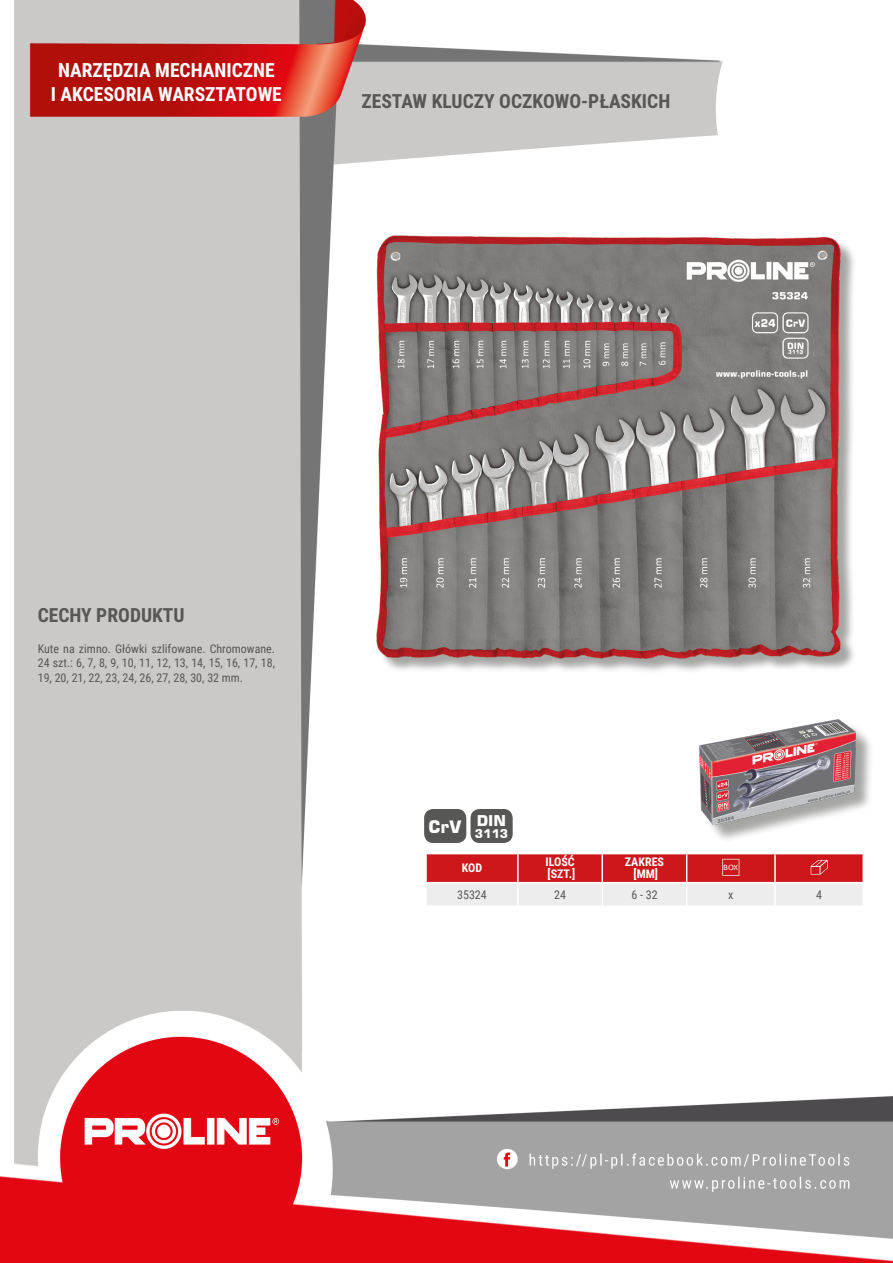
<style>
.page{position:relative;width:893px;height:1263px;background:#fff}
.page>*{position:absolute;margin:0;border:0;box-sizing:border-box;transform-origin:0 0}
.NagĹ_Ăłwek{font:700 19.5px/23.4px "Roboto Condensed";color:#fff;text-align:center}
.Lewo_bez_dzielenia{font:700 19.5px "Roboto Condensed";color:#575756}
.MateriaĹ__CECHY{font:700 19.5px "Roboto Condensed";color:#575756}
.t1{font:700 17.1px "Square 721 BT";color:#fff}
.t2{font:700 14.85px "Square 721 BT";color:#fff}
.Opisy{font:12px/14.4px "Roboto Condensed";color:#575756;text-align:justify}
.Ĺšrodek_bez_dzieleni{font:700 12px "Roboto Condensed";color:#fff}
.Ĺšrodek__wymuszenie{font:700 12px "Roboto Condensed";color:#fff}
.Center{font:12px "Roboto Condensed";color:#575756}
.Indeks{font:12px "Roboto Condensed";color:#575756}
.Tabelka_nagĹ_Ăłwek{font:700 12px "Roboto Condensed";color:#fff}
.t3{font:700 11.85px "Square 721 BT";color:#fff}
.t4{font:8.4px "Calibri";color:#fff;scale:1.06 1}
</style>
<div class="page">
<img style="left:0;top:0;width:893px;height:1263px">
<div style="left:379px;top:238px;width:478px;height:436px;background:#1d1d1b;opacity:.4"></div>
<img style="left:377px;top:235px;width:464px;height:425px">
<hr style="left:425px;top:854px;width:2px;height:28px;background:#fff">
<hr style="left:425px;top:883px;width:2px;height:22px;background:#fff">
<hr style="left:862px;top:854px;width:2px;height:28px;background:#fff">
<hr style="left:862px;top:883px;width:2px;height:22px;background:#fff">
<hr style="left:775px;top:853px;width:89px;height:1px;background:#fff">
<hr style="left:425px;top:853px;width:93px;height:1px;background:#fff">
<hr style="left:425px;top:882px;width:93px;height:1px;background:#fff">
<hr style="left:775px;top:882px;width:89px;height:1px;background:#fff">
<hr style="left:425px;top:905px;width:93px;height:2px;background:#fff">
<hr style="left:518px;top:905px;width:84px;height:2px;background:#fff">
<hr style="left:602px;top:905px;width:85px;height:2px;background:#fff">
<hr style="left:687px;top:905px;width:88px;height:2px;background:#fff">
<hr style="left:775px;top:905px;width:89px;height:2px;background:#fff">
<svg style="left:426px;top:853px;width:437px;height:52px;background:#dd7f81"></svg>
<div style="left:425px;top:810px;width:41px;height:32px;background:#575756;border-radius:8px"></div>
<div style="left:424px;top:809px;width:42px;height:34px;border:1px solid #575756;border-radius:8px"></div>
<div style="left:471px;top:810px;width:41px;height:32px;background:#575756;border-radius:8px"></div>
<div style="left:471px;top:809px;width:42px;height:34px;border:1px solid #575756;border-radius:8px"></div>
<div style="left:702px;top:722px;width:171px;height:121px;background:#1d1d1b;opacity:.4"></div>
<img style="left:699px;top:719px;width:156px;height:106px">
<p class="NagĹ_Ăłwek" style="left:51px;top:58px;width:233px">NARZĘDZIA MECHANICZNE<br>I AKCESORIA WARSZTATOWE</p>
<p class="Lewo_bez_dzielenia" style="left:361px;top:88px;width:310px">ZESTAW KLUCZY OCZKOWO-PŁASKICH</p>
<p class="MateriaĹ__CECHY" style="left:38px;top:601px;width:148px">CECHY PRODUKTU</p>
<p class="Opisy" style="left:38px;top:641px;width:239px">Kute na zimno. Główki szlifowane. Chromowane.<br>24 szt.: 6, 7, 8, 9, 10, 11, 12, 13, 14, 15, 16, 17, 18, 19, 20, 21, 22, 23, 24, 26, 27, 28, 30, 32 mm.</p>
<p class="t1" style="left:428px;top:816px;width:35px">CrV</p>
<p class="t2" style="left:477px;top:812px;width:31px">DIN</p>
<p class="t3" style="left:475px;top:827px;width:35px">3113</p>
<p class="Tabelka_nagĹ_Ăłwek" style="left:462px;top:860px;width:22px">KOD</p>
<p class="Ĺšrodek_bez_dzieleni" style="left:545px;top:854px;width:31px">ILOŚĆ</p>
<p class="Ĺšrodek__wymuszenie" style="left:548px;top:866px;width:29px">[SZT.]</p>
<p class="Ĺšrodek_bez_dzieleni" style="left:625px;top:854px;width:41px">ZAKRES</p>
<p class="Ĺšrodek__wymuszenie" style="left:634px;top:866px;width:26px">[MM]</p>
<p class="t4" style="left:723px;top:861px;width:16px">BOX</p>
<p class="Indeks" style="left:457px;top:886px;width:31px">35324</p>
<p class="Center" style="left:554px;top:886px;width:13px">24</p>
<p class="Center" style="left:631px;top:886px;width:28px">6 - 32</p>
<p class="Center" style="left:728px;top:886px;width:7px">x</p>
<p class="Center" style="left:816px;top:886px;width:7px">4</p>
</div>
